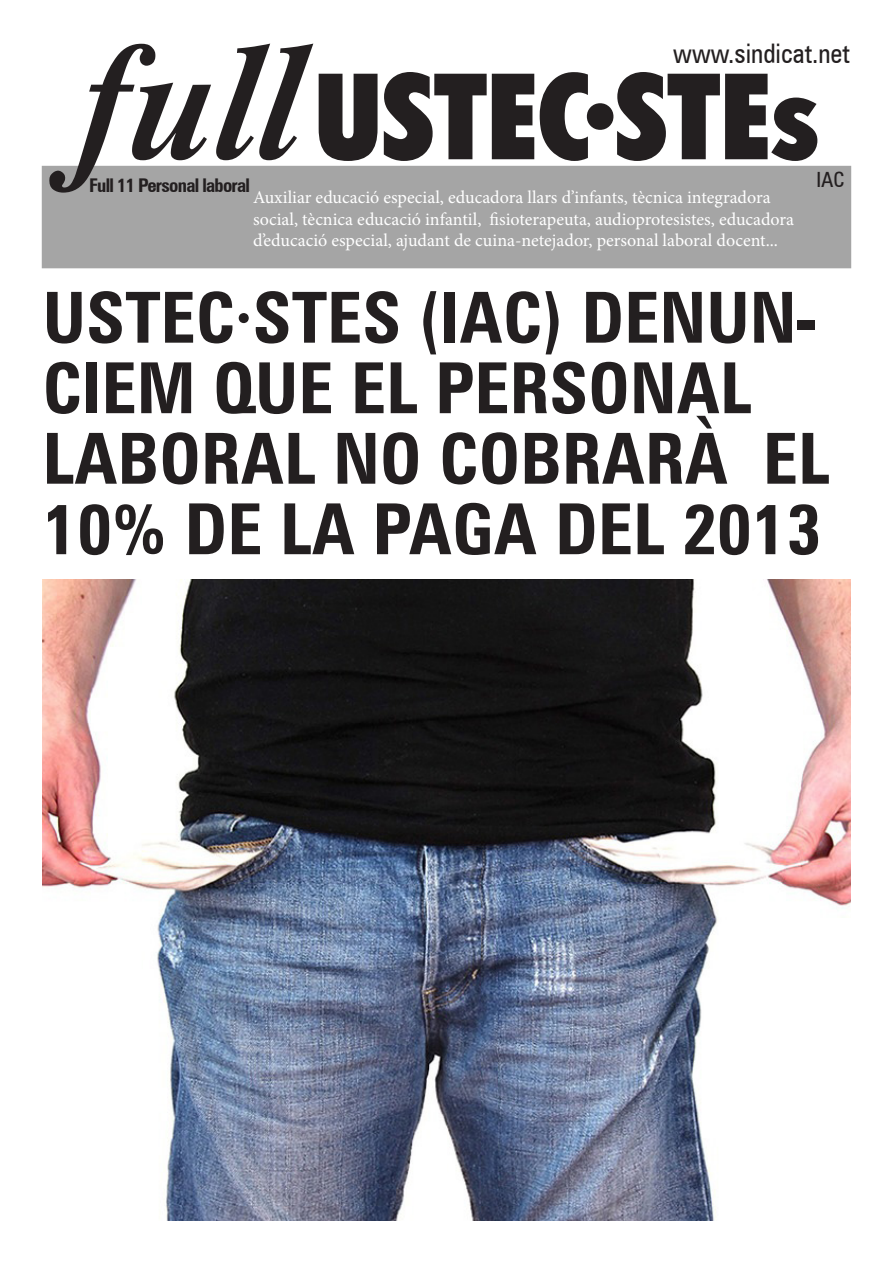
<style>
.page{position:relative;width:893px;height:1263px;background:#fff}
.page>*{position:absolute;margin:0;border:0;box-sizing:border-box;transform-origin:0 0}
.t1{font:italic 700 165px "Times";color:#231f20;scale:.94 1}
.t2{font:900 condensed 120px "Futura BT";color:#231f20}
.t3{font:700 condensed 70.5px/70.5px "Zurich BT";color:#231f20}
.t4{font:condensed 27px "Zurich BT";color:#231f20}
.t5{font:condensed 21px "Zurich BT";color:#231f20}
.Titol1{font:700 condensed 18.9px "Zurich BT";letter-spacing:-.04em;color:#231f20}
.t6{font:18px/21.6px "Minion Pro";color:#fff}
</style>
<div class="page">
<div style="left:42px;top:166px;width:809px;height:102px;background:#a5a5a5"></div>
<img style="left:43px;top:580px;width:807px;height:640px">
<p class="t1" style="left:77px;top:7px;width:240px">full</p>
<p class="t4" style="left:673px;top:37px;width:178px">www.sindicat.net</p>
<p class="t2" style="left:314px;top:44px;width:506px">USTEC·STEs</p>
<p class="t5" style="left:816px;top:167px;width:30px">IAC</p>
<p class="Titol1" style="left:89px;top:174px;width:162px">Full 11 Personal laboral</p>
<p class="t6" style="left:253px;top:187px;width:543px">Auxiliar educació especial, educadora llars d’infants, tècnica integradora social, tècnica educació infantil, fisioterapeuta, audioprotesistes, educadora d’educació especial, ajudant de cuina-netejador, personal laboral docent...</p>
<p class="t3" style="left:43px;top:282px;width:789px">USTEC·STES (IAC) DENUN-<br>CIEM QUE EL PERSONAL<br>LABORAL NO COBRARÀ EL<br>10% DE LA PAGA DEL 2013</p>
</div>
